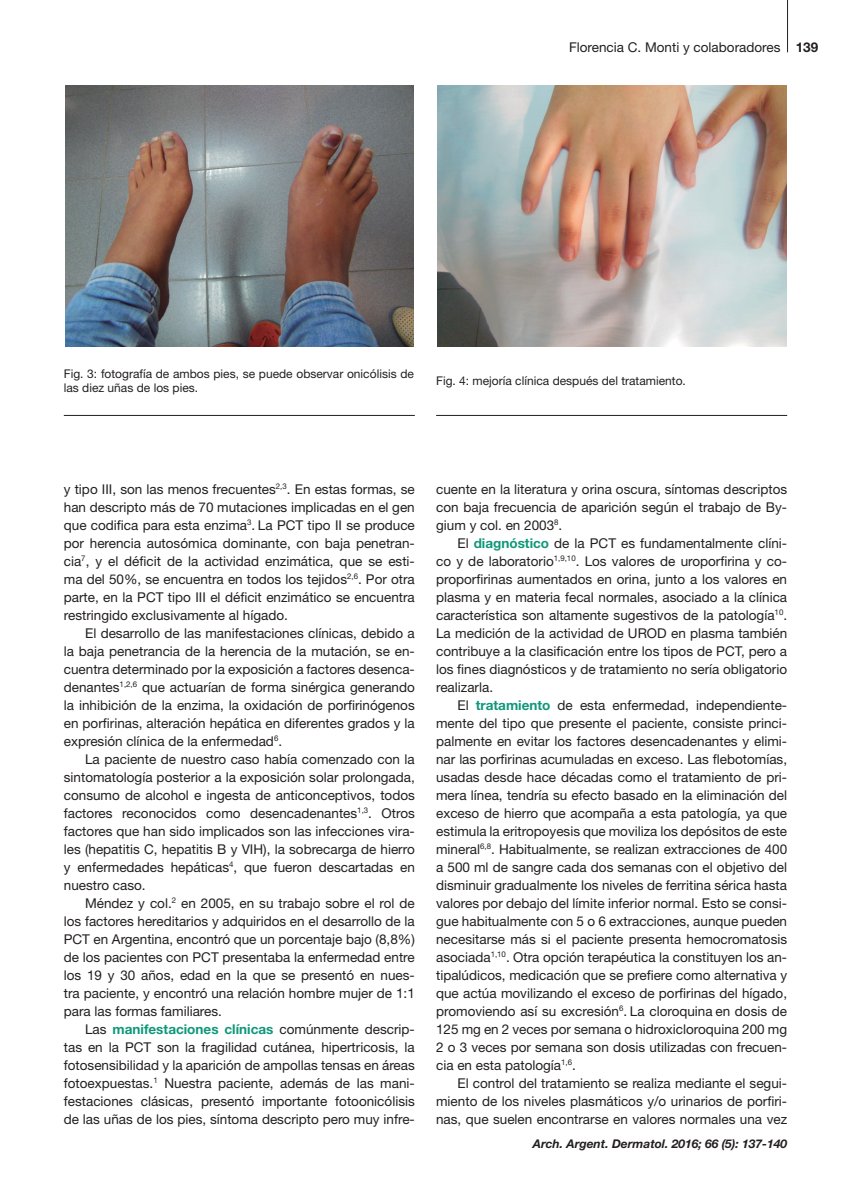
<style>
.page{position:relative;width:851px;height:1191px;background:#fff}
.page>*{position:absolute;margin:0;border:0;box-sizing:border-box;transform-origin:0 0}
.TEXTO_CON_TAB{font:13.5px/18px "Helvetica Neue LT Std";color:#231f20;text-align:justify}
.EPIGRAFES{font:12px/13.5px "Helvetica Neue LT Std";color:#231f20}
.CITA_ARTICULO{font:italic 700 12px "Helvetica Neue LT Std";color:#231f20}
.s1{font-weight:700}
.s2{font-weight:700;color:#0f977a}
</style>
<div class="page">
<hr style="left:787px;top:0;width:1px;height:52px;background:#231f20">
<img style="left:65px;top:85px;width:349px;height:262px">
<img style="left:437px;top:85px;width:348px;height:262px">
<hr style="left:64px;top:415px;width:351px;height:1px;background:#231f20">
<hr style="left:436px;top:415px;width:351px;height:1px;background:#231f20">
<p class="TEXTO_CON_TAB" style="left:569px;top:38px;width:250px">Florencia C. Monti y colaboradores <span class="s1">139</span></p>
<p class="EPIGRAFES" style="left:64px;top:367px;width:351px">Fig. 3: fotografía de ambos pies, se puede observar onicólisis de las diez uñas de los pies.</p>
<p class="EPIGRAFES" style="left:436px;top:374px;width:251px">Fig. 4: mejoría clínica después del tratamiento.</p>
<p class="TEXTO_CON_TAB" style="left:64px;top:480px;width:352px">y tipo III, son las menos frecuentes<sup>2,3</sup>. En estas formas, se han descripto más de 70 mutaciones implicadas en el gen que codifica para esta enzima<sup>3</sup>. La PCT tipo II se produce por herencia autosómica dominante, con baja penetran&shy;cia<sup>7</sup>, y el déficit de la actividad enzimática, que se esti&shy;ma del 50%, se encuentra en todos los tejidos<sup>2,6</sup>. Por otra parte, en la PCT tipo III el déficit enzimático se encuentra restringido exclusivamente al hígado.</p>
<p class="TEXTO_CON_TAB" style="left:64px;top:624px;width:352px;text-indent:21px">El desarrollo de las manifestaciones clínicas, debido a la baja penetrancia de la herencia de la mutación, se en&shy;cuentra determinado por la exposición a factores desenca&shy;denantes<sup>1,2,6</sup> que actuarían de forma sinérgica generando la inhibición de la enzima, la oxidación de porfirinógenos en porfirinas, alteración hepática en diferentes grados y la expresión clínica de la enfermedad<sup>6</sup>.</p>
<p class="TEXTO_CON_TAB" style="left:64px;top:750px;width:352px;text-indent:21px">La paciente de nuestro caso había comenzado con la sintomatología posterior a la exposición solar prolongada, consumo de alcohol e ingesta de anticonceptivos, todos factores reconocidos como desencadenantes<sup>1,3</sup>. Otros factores que han sido implicados son las infecciones vira&shy;les (hepatitis C, hepatitis B y VIH), la sobrecarga de hierro y enfermedades hepáticas<sup>4</sup>, que fueron descartadas en nuestro caso.</p>
<p class="TEXTO_CON_TAB" style="left:64px;top:894px;width:352px;text-indent:21px">Méndez y col.<sup>2</sup> en 2005, en su trabajo sobre el rol de los factores hereditarios y adquiridos en el desarrollo de la PCT en Argentina, encontró que un porcentaje bajo (8,8%) de los pacientes con PCT presentaba la enfermedad entre los 19 y 30 años, edad en la que se presentó en nues&shy;tra paciente, y encontró una relación hombre mujer de 1:1 para las formas familiares.</p>
<p class="TEXTO_CON_TAB" style="left:64px;top:1020px;width:352px;text-indent:21px">Las <span class="s2">manifestaciones clínicas</span> comúnmente descrip&shy;tas en la PCT son la fragilidad cutánea, hipertricosis, la fotosensibilidad y la aparición de ampollas tensas en áreas fotoexpuestas.<sup>1</sup> Nuestra paciente, además de las mani&shy;festaciones clásicas, presentó importante fotoonicólisis de las uñas de los pies, síntoma descripto pero muy infre-</p>
<p class="TEXTO_CON_TAB" style="left:436px;top:480px;width:352px">cuente en la literatura y orina oscura, síntomas descriptos con baja frecuencia de aparición según el trabajo de By&shy;gium y col. en 2003<sup>8</sup>.</p>
<p class="TEXTO_CON_TAB" style="left:436px;top:534px;width:352px;text-indent:21px">El <span class="s2">diagnóstico</span> de la PCT es fundamentalmente clíni&shy;co y de laboratorio<sup>1,9,10</sup>. Los valores de uroporfirina y co&shy;proporfirinas aumentados en orina, junto a los valores en plasma y en materia fecal normales, asociado a la clínica característica son altamente sugestivos de la patología<sup>10</sup>.<br>La medición de la actividad de UROD en plasma también contribuye a la clasificación entre los tipos de PCT, pero a los fines diagnósticos y de tratamiento no sería obligatorio realizarla.</p>
<p class="TEXTO_CON_TAB" style="left:436px;top:696px;width:352px;text-indent:21px">El <span class="s2">tratamiento</span> de esta enfermedad, independiente&shy;mente del tipo que presente el paciente, consiste princi&shy;palmente en evitar los factores desencadenantes y elimi&shy;nar las porfirinas acumuladas en exceso. Las flebotomías, usadas desde hace décadas como el tratamiento de pri&shy;mera línea, tendría su efecto basado en la eliminación del exceso de hierro que acompaña a esta patología, ya que estimula la eritropoyesis que moviliza los depósitos de este mineral<sup>6,8</sup>. Habitualmente, se realizan extracciones de 400 a 500 ml de sangre cada dos semanas con el objetivo del disminuir gradualmente los niveles de ferritina sérica hasta valores por debajo del límite inferior normal. Esto se consi&shy;gue habitualmente con 5 o 6 extracciones, aunque pueden necesitarse más si el paciente presenta hemocromatosis asociada<sup>1,10</sup>. Otra opción terapéutica la constituyen los an&shy;tipalúdicos, medicación que se prefiere como alternativa y que actúa movilizando el exceso de porfirinas del hígado, promoviendo así su excresión<sup>6</sup>. La cloroquina en dosis de 125 mg en 2 veces por semana o hidroxicloroquina 200 mg 2 o 3 veces por semana son dosis utilizadas con frecuen&shy;cia en esta patología<sup>1,6</sup>.</p>
<p class="TEXTO_CON_TAB" style="left:436px;top:1074px;width:352px;text-indent:21px">El control del tratamiento se realiza mediante el segui&shy;miento de los niveles plasmáticos y/o urinarios de porfiri&shy;nas, que suelen encontrarse en valores normales una vez</p>
<p class="CITA_ARTICULO" style="left:533px;top:1136px;width:256px">Arch. Argent. Dermatol. 2016; 66 (5): 137-140</p>
</div>
